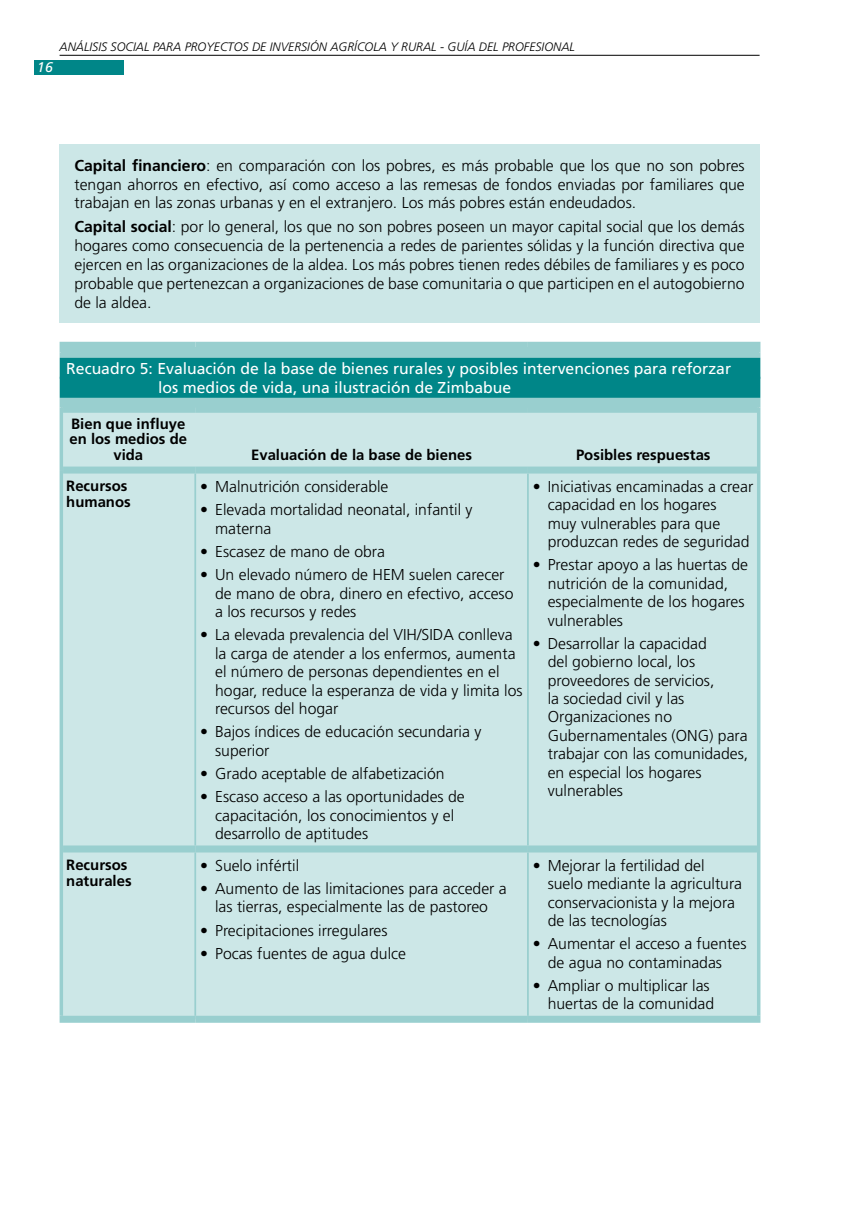
<style>
.page{position:relative;width:844px;height:1211px;background:#fff}
.page>*{position:absolute;margin:0;border:0;box-sizing:border-box;transform-origin:0 0}
.t1{font:300 15.75px/18.4px "Frutiger LT Std";color:#000}
.t2{font:15.75px/18.9px "Frutiger LT Std";color:#fff}
.t3{font:700 14.88px/15.8px "Frutiger LT Std";color:#000}
.t4{font:italic 14px "Frutiger LT Std";color:#fff}
.t5{font:italic 300 12.25px "Frutiger LT Std";color:#000}
.s1{font-weight:700}
</style>
<div class="page">
<div style="left:35px;top:60px;width:89px;height:14px;background:#008688"></div>
<hr style="left:60px;top:55px;width:699px;height:1px;background:#000">
<div style="left:60px;top:144px;width:699px;height:179px;background:#cce7e7"></div>
<div style="left:61px;top:347px;width:697px;height:60px;background:#99cfcf"></div>
<div style="left:63px;top:413px;width:693px;height:602px;background:#cce7e7"></div>
<div style="left:63px;top:402px;width:132px;height:11px;background:#99cfcf"></div>
<div style="left:195px;top:402px;width:332px;height:11px;background:#99cfcf"></div>
<div style="left:527px;top:402px;width:229px;height:11px;background:#99cfcf"></div>
<div style="left:60px;top:342px;width:135px;height:10px;background:#99cfcf"></div>
<div style="left:195px;top:342px;width:332px;height:10px;background:#99cfcf"></div>
<div style="left:527px;top:342px;width:233px;height:10px;background:#99cfcf"></div>
<hr style="left:60px;top:352px;width:3px;height:55px;background:#99cfcf">
<hr style="left:756px;top:352px;width:4px;height:55px;background:#99cfcf">
<hr style="left:60px;top:407px;width:3px;height:63px;background:#99cfcf">
<svg style="left:756px;top:407px;width:4px;height:63px"></svg>
<hr style="left:60px;top:470px;width:3px;height:379px;background:#99cfcf">
<svg style="left:756px;top:470px;width:4px;height:379px;background:#a5d4d4"></svg>
<hr style="left:60px;top:849px;width:3px;height:166px;background:#99cfcf">
<svg style="left:756px;top:849px;width:4px;height:166px"></svg>
<div style="left:63px;top:466px;width:132px;height:7px;background:#99cfcf"></div>
<div style="left:195px;top:466px;width:332px;height:7px;background:#99cfcf"></div>
<div style="left:527px;top:466px;width:229px;height:7px;background:#99cfcf"></div>
<div style="left:63px;top:845px;width:132px;height:7px;background:#99cfcf"></div>
<div style="left:195px;top:845px;width:332px;height:7px;background:#99cfcf"></div>
<div style="left:527px;top:845px;width:229px;height:7px;background:#99cfcf"></div>
<div style="left:60px;top:1015px;width:135px;height:7px;background:#99cfcf"></div>
<div style="left:195px;top:1015px;width:332px;height:7px;background:#99cfcf"></div>
<div style="left:527px;top:1015px;width:233px;height:7px;background:#99cfcf"></div>
<hr style="left:194px;top:473px;width:2px;height:372px;background:#99cfcf">
<hr style="left:527px;top:473px;width:1px;height:372px;background:#99cfcf">
<hr style="left:194px;top:852px;width:2px;height:163px;background:#99cfcf">
<hr style="left:527px;top:852px;width:1px;height:163px;background:#99cfcf">
<div style="left:60px;top:358px;width:700px;height:21px;background:#008688"></div>
<div style="left:60px;top:377px;width:700px;height:21px;background:#008688"></div>
<p class="t5" style="left:60px;top:40px;width:427px">ANÁLISIS SOCIAL PARA PROYECTOS DE INVERSIÓN AGRÍCOLA Y RURAL - GUÍA DEL</p>
<p class="t5" style="left:502px;top:40px;width:35px">PRO FESION</p>
<p class="t5" style="left:561px;top:40px;width:14px">AL</p>
<p class="t4" style="left:37px;top:59px;width:17px">16</p>
<p class="t1" style="left:74px;top:156px;width:671px;line-height:18.9px;text-align:justify"><span class="s1">Capital financiero</span>: en comparación con los pobres, es más probable que los que no son pobres tengan ahorros en efectivo, así como acceso a las remesas de fondos enviadas por familiares que trabajan en las zonas urbanas y en el extranjero. Los más pobres están endeudados.</p>
<p class="t1" style="left:74px;top:218px;width:671px;line-height:18.9px;text-align:justify"><span class="s1">Capital social</span>: por lo general, los que no son pobres poseen un mayor capital social que los demás hogares como consecuencia de la pertenencia a redes de parientes sólidas y la función directiva que ejercen en las organizaciones de la aldea. Los más pobres tienen redes débiles de familiares y es poco probable que pertenezcan a organizaciones de base comunitaria o que participen en el autogobierno de la aldea.</p>
<p class="t2" style="left:158px;top:359px;width:574px;text-indent:-92px">Recuadro 5: Evaluación de la base de bienes rurales y posibles intervenciones para reforzar los medios de vida, una ilustración de Zimbabue</p>
<p class="t3" style="left:70px;top:415px;width:119px;text-align:center">Bien que influye en los medios de vida</p>
<p class="t3" style="left:251px;top:447px;width:222px">Evaluación de la base de bienes</p>
<p class="t3" style="left:576px;top:447px;width:136px">Posibles respuestas</p>
<p class="t3" style="left:66px;top:478px;width:66px">Recursos humanos</p>
<p class="t1" style="left:200px;top:477px;width:190px">• Malnutrición considerable</p>
<p class="t1" style="left:215px;top:501px;width:259px;text-indent:-15px">• Elevada mortalidad neonatal, infantil y materna</p>
<p class="t1" style="left:200px;top:542px;width:186px">• Escasez de mano de obra</p>
<p class="t1" style="left:215px;top:566px;width:300px;text-indent:-15px">• Un elevado número de HEM suelen carecer de mano de obra, dinero en efectivo, acceso a los recursos y redes</p>
<p class="t1" style="left:215px;top:626px;width:309px;text-indent:-15px">• La elevada prevalencia del VIH/SIDA conlleva la carga de atender a los enfermos, aumenta el número de personas dependientes en el hogar, reduce la esperanza de vida y limita los recursos del hogar</p>
<p class="t1" style="left:215px;top:723px;width:268px;text-indent:-15px">• Bajos índices de educación secundaria y superior</p>
<p class="t1" style="left:200px;top:764px;width:246px">• Grado aceptable de alfabetización</p>
<p class="t1" style="left:215px;top:788px;width:251px;text-indent:-15px">• Escaso acceso a las oportunidades de capacitación, los conocimientos y el desarrollo de aptitudes</p>
<p class="t3" style="left:66px;top:857px;width:67px">Recursos naturales</p>
<p class="t1" style="left:200px;top:856px;width:100px">• Suelo infértil</p>
<p class="t1" style="left:200px;top:879px;width:308px;text-align:center">• Aumento de las limitaciones para acceder a las tierras, especialmente las de pastoreo</p>
<p class="t1" style="left:200px;top:921px;width:189px">• Precipitaciones irregulares</p>
<p class="t1" style="left:200px;top:944px;width:207px">• Pocas fuentes de agua dulce</p>
<p class="t1" style="left:547px;top:477px;width:207px;text-indent:-15px">• Iniciativas encaminadas a crear capacidad en los hogares<br>muy vulnerables para que produzcan redes de seguridad</p>
<p class="t1" style="left:547px;top:556px;width:202px;text-indent:-15px">• Prestar apoyo a las huertas de nutrición de la comunidad, especialmente de los hogares vulnerables</p>
<p class="t1" style="left:547px;top:634px;width:202px;text-indent:-15px">• Desarrollar la capacidad<br>del gobierno local, los proveedores de servicios,<br>la sociedad civil y las<br>Organizaciones no<br>Gubernamentales (ONG) para trabajar con las comunidades, en especial los hogares vulnerables</p>
<p class="t1" style="left:547px;top:856px;width:196px;text-indent:-15px">• Mejorar la fertilidad del suelo mediante la agricultura conservacionista y la mejora de las tecnologías</p>
<p class="t1" style="left:547px;top:934px;width:200px;text-indent:-15px">• Aumentar el acceso a fuentes de agua no contaminadas</p>
<p class="t1" style="left:532px;top:976px;width:183px;text-align:right">• Ampliar o multiplicar las huertas de la comunidad</p>
</div>
